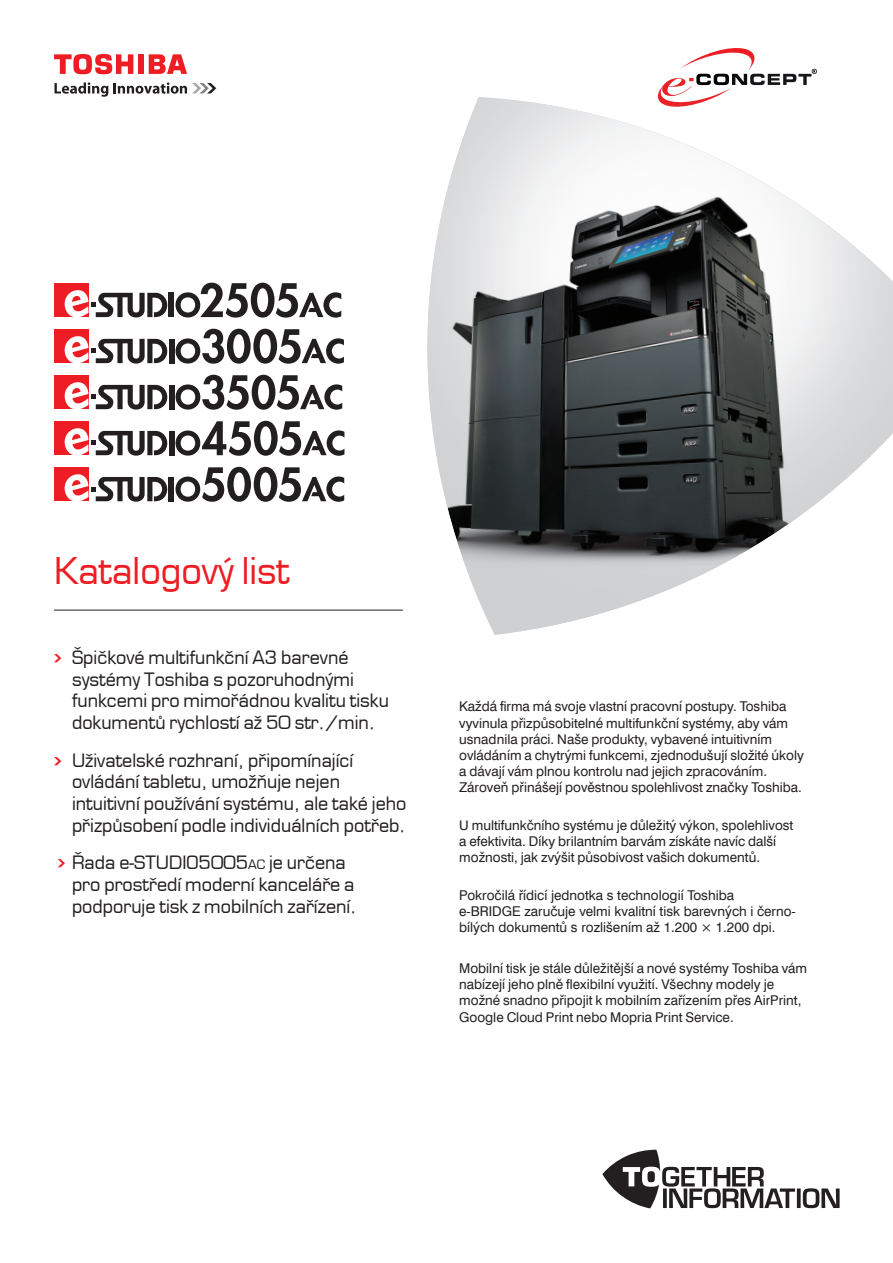
<style>
.page{position:relative;width:893px;height:1263px;background:#fff}
.page>*{position:absolute;margin:0;border:0;box-sizing:border-box;transform-origin:0 0}
.t1{font:36px "Euromode";color:#ee1d23}
.t2{font:18px/21.6px "Euromode";color:#231f20}
.t3{font:13.5px/16.2px "Swiss 721 AT";color:#231f20}
.s1{font-family:"Chevron";font-size:21px;color:#ee1d23}
.s2{font-size:12.6px}
</style>
<div class="page">
<svg style="left:54px;top:82px;width:54px;height:15px"></svg>
<svg style="left:114px;top:82px;width:102px;height:12px"></svg>
<div style="left:138px;top:54px;width:6px;height:20px;background:#ee1d23"></div>
<svg style="left:149px;top:54px;width:38px;height:20px"></svg>
<svg style="left:54px;top:54px;width:79px;height:21px"></svg>
<hr style="left:54px;top:610px;width:349px;height:1px;background:#231f20">
<svg style="left:602px;top:1150px;width:238px;height:58px"></svg>
<div style="left:54px;top:283px;width:34px;height:34px;background:#ee1d23"></div>
<div style="left:169px;top:293px;width:5px;height:24px;background:#231f20"></div>
<svg style="left:64px;top:289px;width:103px;height:29px"></svg>
<svg style="left:175px;top:283px;width:166px;height:35px"></svg>
<div style="left:54px;top:329px;width:34px;height:34px;background:#ee1d23"></div>
<div style="left:169px;top:339px;width:5px;height:24px;background:#231f20"></div>
<svg style="left:64px;top:335px;width:103px;height:29px"></svg>
<svg style="left:176px;top:329px;width:168px;height:35px"></svg>
<div style="left:54px;top:375px;width:34px;height:34px;background:#ee1d23"></div>
<div style="left:169px;top:385px;width:5px;height:24px;background:#231f20"></div>
<svg style="left:176px;top:375px;width:166px;height:35px"></svg>
<svg style="left:64px;top:381px;width:103px;height:29px"></svg>
<div style="left:54px;top:421px;width:34px;height:34px;background:#ee1d23"></div>
<div style="left:169px;top:431px;width:5px;height:24px;background:#231f20"></div>
<svg style="left:64px;top:427px;width:103px;height:29px"></svg>
<svg style="left:176px;top:421px;width:168px;height:35px"></svg>
<div style="left:54px;top:467px;width:34px;height:34px;background:#ee1d23"></div>
<div style="left:169px;top:477px;width:5px;height:24px;background:#231f20"></div>
<svg style="left:64px;top:473px;width:103px;height:29px"></svg>
<svg style="left:175px;top:467px;width:169px;height:35px"></svg>
<svg style="left:658px;top:48px;width:159px;height:49px"></svg>
<img style="left:427px;top:97px;width:466px;height:538px">
<h1 class="t1" style="left:54px;top:549px;width:237px">Katalogový list</h1>
<h2 class="t2" style="left:72px;top:646px;width:318px;text-indent:-18px"><span class="s1">•</span> Špičkové multifunkční A3 barevné systémy Toshiba s pozoruhodnými funkcemi pro mimořádnou kvalitu tisku dokumentů rychlostí až 50 str./min.</h2>
<h2 class="t2" style="left:72px;top:749px;width:336px;text-indent:-18px"><span class="s1">•</span> Uživatelské rozhraní, připomínající ovládání tabletu, umožňuje nejen intuitivní používání systému, ale také jeho přizpůsobení podle individuálních potřeb.</h2>
<h2 class="t2" style="left:72px;top:852px;width:286px;text-indent:-14px"><span class="s1">•</span> Řada e-STUDIO5005<span class="s2">AC</span> je určena pro prostředí moderní kanceláře a podporuje tisk z mobilních zařízení.</h2>
<p class="t3" style="left:459px;top:700px;width:346px">Každá firma má svoje vlastní pracovní postupy. Toshiba vyvinula přizpůsobitelné multifunkční systémy, aby vám usnadnila práci. Naše produkty, vybavené intuitivním ovládáním a chytrými funkcemi, zjednodušují složité úkoly a dávají vám plnou kontrolu nad jejich zpracováním.<br>Zároveň přinášejí pověstnou spolehlivost značky Toshiba.</p>
<p class="t3" style="left:459px;top:818px;width:336px">U multifunkčního systému je důležitý výkon, spolehlivost a efektivita. Díky brilantním barvám získáte navíc další možnosti, jak zvýšit působivost vašich dokumentů.</p>
<p class="t3" style="left:459px;top:888px;width:338px">Pokročilá řídicí jednotka s technologií Toshiba e-BRIDGE zaručuje velmi kvalitní tisk barevných i černo&shy;bílých dokumentů s rozlišením až 1.200 × 1.200 dpi.</p>
<p class="t3" style="left:459px;top:961px;width:349px">Mobilní tisk je stále důležitější a nové systémy Toshiba vám nabízejí jeho plně flexibilní využití. Všechny modely je možné snadno připojit k mobilním zařízením přes AirPrint, Google Cloud Print nebo Mopria Print Service.</p>
</div>
